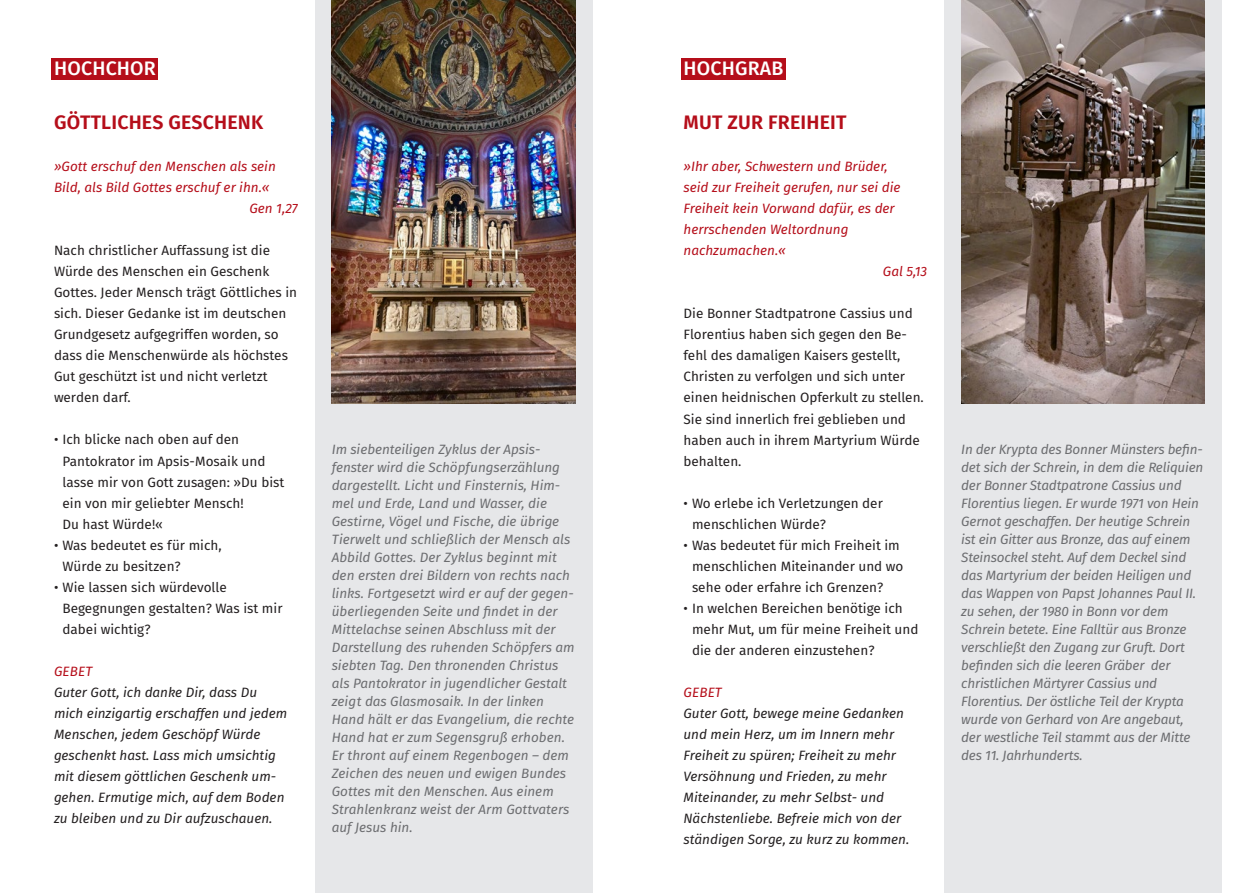
<style>
.page{position:relative;width:1259px;height:893px;background:#fff}
.page>*{position:absolute;margin:0;border:0;box-sizing:border-box;transform-origin:0 0}
.t1{font:600 19.5px "Fira Sans";letter-spacing:.01em;color:#b50e1a}
.t2{font:500 19.5px "Fira Sans";letter-spacing:.01em;color:#fff}
.t3{font:italic 13.5px/18px "Fira Sans";letter-spacing:-.01em;color:#6c6d70}
.t4{font:13.5px/21px "Fira Sans";color:#231f20}
.t5{font:italic 13.5px/21px "Fira Sans";color:#231f20}
.t6{font:italic 13.5px "Fira Sans";color:#b50e1a}
</style>
<div class="page">
<div style="left:315px;top:0;width:277px;height:893px;background:#e6e7e9"></div>
<div style="left:944px;top:0;width:278px;height:893px;background:#e6e7e9"></div>
<div style="left:52px;top:59px;width:106px;height:21px;background:#b50e1a"></div>
<div style="left:681px;top:59px;width:104px;height:21px;background:#b50e1a"></div>
<img style="left:961px;top:0;width:244px;height:404px">
<img style="left:332px;top:0;width:243px;height:404px">
<h1 class="t2" style="left:54px;top:55px;width:103px">HOCHCHOR</h1>
<h1 class="t1" style="left:54px;top:109px;width:211px">GÖTTLICHES GESCHENK</h1>
<p class="t6" style="left:54px;top:157px;width:223px">»Gott erschuf den Menschen als sein</p>
<p class="t6" style="left:54px;top:178px;width:217px">Bild, als Bild Gottes erschuf er ihn.«</p>
<p class="t6" style="left:249px;top:199px;width:50px">Gen 1,27</p>
<p class="t4" style="left:54px;top:240px;width:244px">Nach christlicher Auffassung ist die Würde des Menschen ein Geschenk Gottes. Jeder Mensch trägt Göttliches in sich. Dieser Gedanke ist im deutschen Grundgesetz aufgegriffen worden, so dass die Menschenwürde als höchstes Gut geschützt ist und nicht verletzt werden darf.</p>
<p class="t4" style="left:63px;top:429px;width:223px;text-indent:-9px">• Ich blicke nach oben auf den<br>Pantokrator im Apsis-Mosaik und lasse mir von Gott zusagen: »Du bist ein von mir geliebter Mensch!<br>Du hast Würde!«</p>
<p class="t4" style="left:63px;top:534px;width:161px;text-indent:-9px">• Was bedeutet es für mich,<br>Würde zu besitzen?</p>
<p class="t4" style="left:63px;top:576px;width:221px;text-indent:-9px">• Wie lassen sich würdevolle<br>Begegnungen gestalten? Was ist mir dabei wichtig?</p>
<p class="t6" style="left:54px;top:661px;width:40px">GEBET</p>
<p class="t5" style="left:54px;top:681px;width:235px">Guter Gott, ich danke Dir, dass Du mich einzigartig erschaffen und jedem Menschen, jedem Geschöpf Würde geschenkt hast. Lass mich umsichtig mit diesem göttlichen Geschenk um&shy;gehen. Ermutige mich, auf dem Boden zu bleiben und zu Dir aufzuschauen.</p>
<p class="t3" style="left:332px;top:440px;width:244px">Im siebenteiligen Zyklus der Apsis&shy;fenster wird die Schöpfungserzählung dargestellt. Licht und Finsternis, Him&shy;mel und Erde, Land und Wasser, die Gestirne, Vögel und Fische, die übrige Tierwelt und schließlich der Mensch als Abbild Gottes. Der Zyklus beginnt mit den ersten drei Bildern von rechts nach links. Fortgesetzt wird er auf der gegen&shy;überliegenden Seite und findet in der Mittelachse seinen Abschluss mit der Darstellung des ruhenden Schöpfers am siebten Tag. Den thronenden Christus als Pantokrator in jugendlicher Gestalt zeigt das Glasmosaik. In der linken Hand hält er das Evangelium, die rechte Hand hat er zum Segensgruß erhoben.<br>Er thront auf einem Regenbogen – dem Zeichen des neuen und ewigen Bundes Gottes mit den Menschen. Aus einem Strahlenkranz weist der Arm Gottvaters auf Jesus hin.</p>
<h1 class="t2" style="left:683px;top:55px;width:101px">HOCHGRAB</h1>
<h1 class="t1" style="left:683px;top:109px;width:164px">MUT ZUR FREIHEIT</h1>
<p class="t6" style="left:683px;top:157px;width:206px">»Ihr aber, Schwestern und Brüder,</p>
<p class="t6" style="left:683px;top:178px;width:219px">seid zur Freiheit gerufen, nur sei die</p>
<p class="t6" style="left:683px;top:199px;width:213px">Freiheit kein Vorwand dafür, es der</p>
<p class="t6" style="left:683px;top:220px;width:166px">herrschenden Weltordnung</p>
<p class="t6" style="left:683px;top:241px;width:104px">nachzumachen.«</p>
<p class="t6" style="left:883px;top:262px;width:46px">Gal 5,13</p>
<p class="t4" style="left:683px;top:303px;width:242px">Die Bonner Stadtpatrone Cassius und Florentius haben sich gegen den Be&shy;fehl des damaligen Kaisers gestellt, Christen zu verfolgen und sich unter einen heidnischen Opferkult zu stellen.<br>Sie sind innerlich frei geblieben und haben auch in ihrem Martyrium Würde behalten.</p>
<p class="t4" style="left:692px;top:492px;width:192px;text-indent:-9px">• Wo erlebe ich Verletzungen der menschlichen Würde?</p>
<p class="t4" style="left:692px;top:534px;width:213px;text-indent:-9px">• Was bedeutet für mich Freiheit im menschlichen Miteinander und wo sehe oder erfahre ich Grenzen?</p>
<p class="t4" style="left:692px;top:597px;width:228px;text-indent:-9px">• In welchen Bereichen benötige ich mehr Mut, um für meine Freiheit und die der anderen einzustehen?</p>
<p class="t6" style="left:683px;top:682px;width:40px">GEBET</p>
<p class="t5" style="left:683px;top:702px;width:227px">Guter Gott, bewege meine Gedanken und mein Herz, um im Innern mehr Freiheit zu spüren; Freiheit zu mehr Versöhnung und Frieden, zu mehr Miteinander, zu mehr Selbst- und Nächstenliebe. Befreie mich von der ständigen Sorge, zu kurz zu kommen.</p>
<p class="t3" style="left:961px;top:440px;width:244px">In der Krypta des Bonner Münsters befin&shy;det sich der Schrein, in dem die Reliquien der Bonner Stadtpatrone Cassius und Florentius liegen. Er wurde 1971 von Hein Gernot geschaffen. Der heutige Schrein ist ein Gitter aus Bronze, das auf einem Steinsockel steht. Auf dem Deckel sind das Martyrium der beiden Heiligen und das Wappen von Papst Johannes Paul II. zu sehen, der 1980 in Bonn vor dem Schrein betete. Eine Falltür aus Bronze verschließt den Zugang zur Gruft. Dort befinden sich die leeren Gräber der christlichen Märtyrer Cassius und Florentius. Der östliche Teil der Krypta wurde von Gerhard von Are angebaut, der westliche Teil stammt aus der Mitte des 11. Jahrhunderts.</p>
</div>
